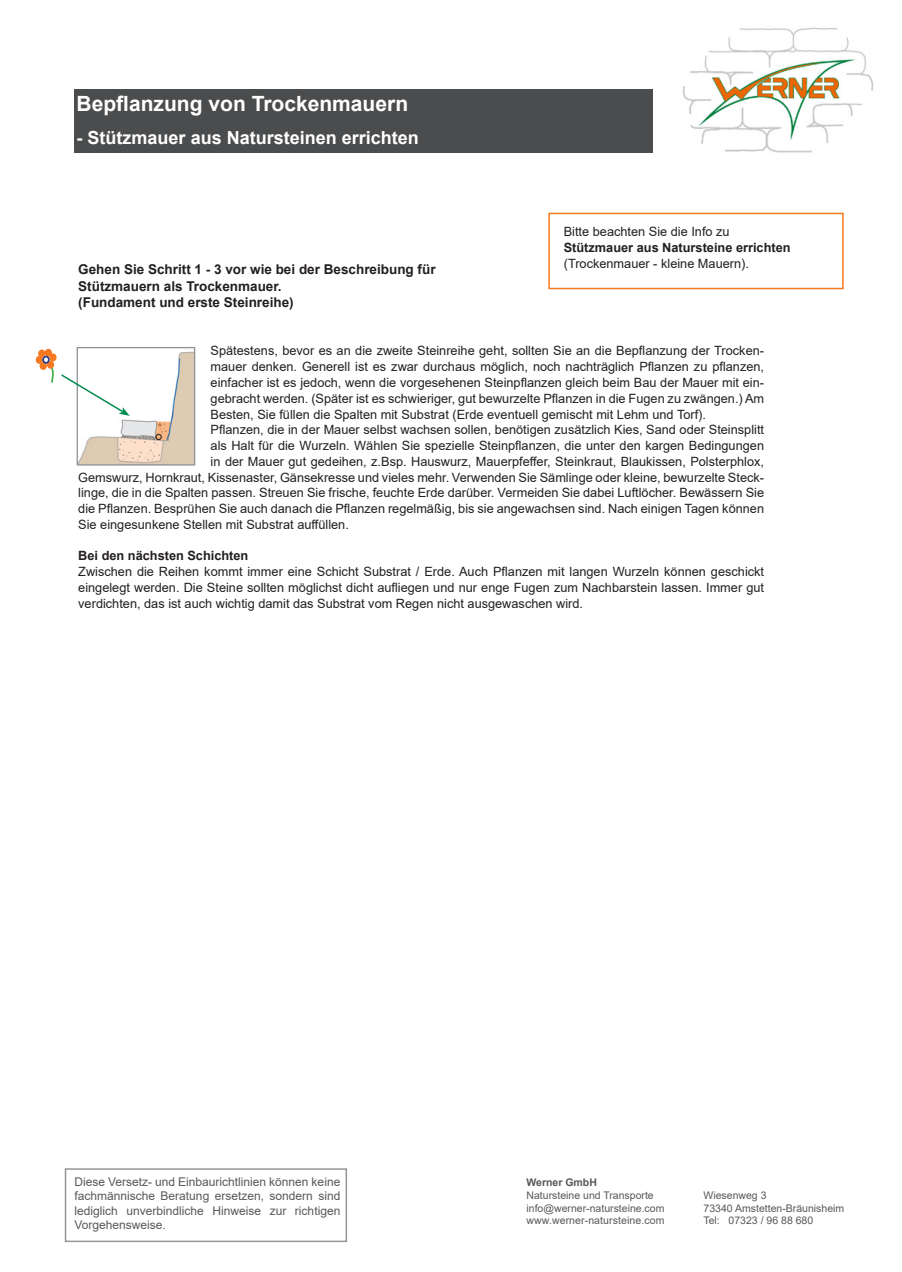
<style>
.page{position:relative;width:902px;height:1272px;background:#fff}
.page>*{position:absolute;margin:0;border:0;box-sizing:border-box;transform-origin:0 0}
.t1{font:700 21px "Arial";color:#fff}
.t2{font:700 18px "Arial";color:#fff}
.t3{font:700 13.5px "Arial";color:#231f20}
.t4{font:12.75px/15.8px "Arial";color:#231f20;text-align:justify}
.t5{font:700 12.75px "Arial";color:#231f20}
.t6{font:12px/14.4px "Arial";color:#57585a;text-align:justify}
.t7{font:10.5px "Arial";color:#57585a}
.t8{font:700 10.5px "Arial";color:#57585a}
</style>
<div class="page">
<div style="left:74px;top:89px;width:578px;height:64px;background:#4b4c4d"></div>
<div style="left:548px;top:213px;width:295px;height:76px;border:2px solid #f47921"></div>
<img style="left:682px;top:27px;width:191px;height:126px">
<div style="left:36px;top:356px;width:7px;height:8px;border:2px solid #f47921;border-radius:50%"></div>
<div style="left:45px;top:349px;width:7px;height:8px;border:2px solid #f47921;border-radius:50%"></div>
<div style="left:38px;top:349px;width:7px;height:8px;border:2px solid #f47921;border-radius:50%"></div>
<img style="left:79px;top:351px;width:114px;height:112px">
<div style="left:77px;top:347px;width:118px;height:118px;border:1px solid #939598"></div>
<div style="left:65px;top:1168px;width:282px;height:73px;border:2px solid #939598"></div>
<svg style="left:37px;top:350px;width:93px;height:66px"></svg>
<p class="t1" style="left:77px;top:89px;width:333px">Bepflanzung von Trockenmauern</p>
<p class="t2" style="left:77px;top:125px;width:344px">- Stützmauer aus Natursteinen errichten</p>
<p class="t4" style="left:563px;top:223px;width:167px">Bitte beachten Sie die Info zu</p>
<p class="t5" style="left:563px;top:238px;width:228px">Stützmauer aus Natursteine errichten</p>
<p class="t4" style="left:563px;top:255px;width:187px">(Trockenmauer - kleine Mauern).</p>
<p class="t3" style="left:78px;top:260px;width:359px">Gehen Sie Schritt 1 - 3 vor wie bei der Beschreibung für</p>
<p class="t3" style="left:78px;top:277px;width:205px">Stützmauern als Trockenmauer.</p>
<p class="t3" style="left:78px;top:293px;width:217px">(Fundament und erste Steinreihe)</p>
<p class="t4" style="left:210px;top:343px;width:555px">Spätestens, bevor es an die zweite Steinreihe geht, sollten Sie an die Bepflanzung der Trocken&shy;mauer denken. Generell ist es zwar durchaus möglich, noch nachträglich Pflanzen zu pflanzen, einfacher ist es jedoch, wenn die vorgesehenen Steinpflanzen gleich beim Bau der Mauer mit ein&shy;gebracht werden. (Später ist es schwieriger, gut bewurzelte Pflanzen in die Fugen zu zwängen.) Am Besten, Sie füllen die Spalten mit Substrat (Erde eventuell gemischt mit Lehm und Torf).</p>
<p class="t4" style="left:210px;top:422px;width:555px">Pflanzen, die in der Mauer selbst wachsen sollen, benötigen zusätzlich Kies, Sand oder Steinsplitt</p>
<p class="t4" style="left:210px;top:437px;width:555px">als Halt für die Wurzeln. Wählen Sie spezielle Steinpflanzen, die unter den kargen Bedingungen</p>
<p class="t4" style="left:210px;top:453px;width:555px">in der Mauer gut gedeihen, z.Bsp. Hauswurz, Mauerpfeffer, Steinkraut, Blaukissen, Polsterphlox,</p>
<p class="t4" style="left:78px;top:469px;width:687px">Gemswurz, Hornkraut, Kissenaster, Gänsekresse und vieles mehr. Verwenden Sie Sämlinge oder kleine, bewurzelte Steck-</p>
<p class="t4" style="left:78px;top:485px;width:687px">linge, die in die Spalten passen. Streuen Sie frische, feuchte Erde darüber. Vermeiden Sie dabei Luftlöcher. Bewässern Sie</p>
<p class="t4" style="left:78px;top:500px;width:687px">die Pflanzen. Besprühen Sie auch danach die Pflanzen regelmäßig, bis sie angewachsen sind. Nach einigen Tagen können</p>
<p class="t4" style="left:78px;top:516px;width:272px">Sie eingesunkene Stellen mit Substrat auffüllen.</p>
<p class="t5" style="left:78px;top:547px;width:172px">Bei den nächsten Schichten</p>
<p class="t4" style="left:78px;top:563px;width:687px">Zwischen die Reihen kommt immer eine Schicht Substrat / Erde. Auch Pflanzen mit langen Wurzeln können geschickt eingelegt werden. Die Steine sollten möglichst dicht aufliegen und nur enge Fugen zum Nachbarstein lassen. Immer gut verdichten, das ist auch wichtig damit das Substrat vom Regen nicht ausgewaschen wird.</p>
<p class="t6" style="left:74px;top:1174px;width:267px">Diese Versetz- und Einbaurichtlinien können keine fachmännische Beratung ersetzen, sondern sind lediglich unverbindliche Hinweise zur richtigen Vorgehensweise.</p>
<p class="t8" style="left:526px;top:1174px;width:72px">Werner GmbH</p>
<p class="t7" style="left:526px;top:1187px;width:129px">Natursteine und Transporte</p>
<p class="t7" style="left:526px;top:1200px;width:139px">info@werner-natursteine.com</p>
<p class="t7" style="left:526px;top:1213px;width:139px">www.werner-natursteine.com</p>
<p class="t7" style="left:703px;top:1187px;width:65px">Wiesenweg 3</p>
<p class="t7" style="left:703px;top:1200px;width:142px">73340 Amstetten-Bräunisheim</p>
<p class="t7" style="left:703px;top:1213px;width:111px">Tel: 07323 / 96 88 680</p>
</div>
